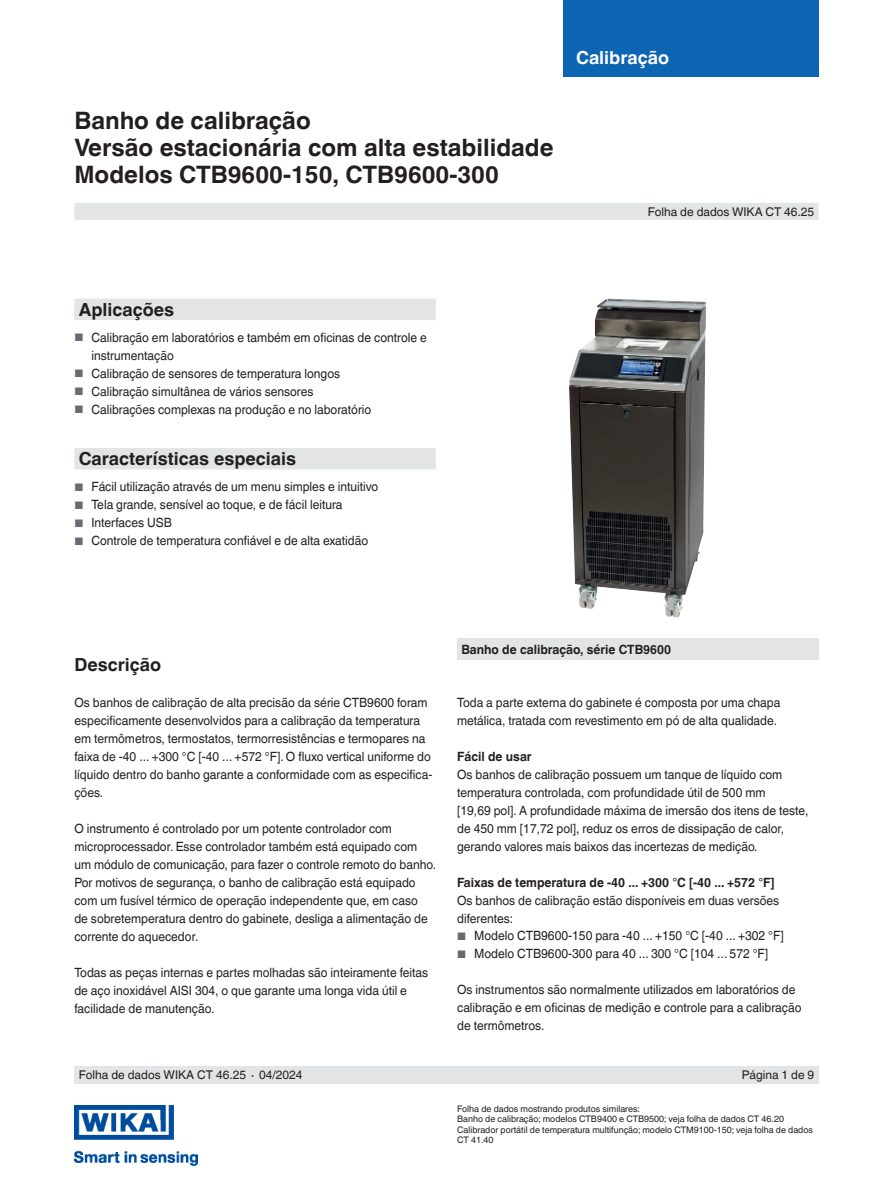
<style>
.page{position:relative;width:893px;height:1188px;background:#fff}
.page>*{position:absolute;margin:0;border:0;box-sizing:border-box;transform-origin:0 0}
.t1{font:700 24px/27px "Helvetica World";color:#231f20}
.t2{font:700 18px "Helvetica World";color:#231f20}
.t3{font:700 18px "Helvetica World";color:#fff}
.t4{font:12.75px/18px "Helvetica World";color:#231f20;scale:.95 1}
.t5{font:700 12.75px "Helvetica World";color:#231f20;scale:.95 1}
.t6{font:12px "Helvetica World";color:#231f20}
.t7{font:9px/10.5px "Helvetica World";color:#231f20}
.s1{font-size:10.8px;color:#676a71}
</style>
<div class="page">
<div style="left:563px;top:0;width:256px;height:76px;background:#0c64b2"></div>
<div style="left:74px;top:203px;width:745px;height:17px;background:#e2e4e5"></div>
<div style="left:74px;top:1066px;width:745px;height:18px;background:#e2e4e5"></div>
<img style="left:74px;top:1106px;width:123px;height:59px">
<div style="left:457px;top:639px;width:362px;height:21px;background:#e2e4e5"></div>
<img style="left:569px;top:299px;width:138px;height:319px">
<svg style="left:74px;top:299px;width:362px;height:170px"></svg>
<h1 class="t1" style="left:74px;top:107px;width:481px">Banho de calibração<br>Versão estacionária com alta estabilidade<br>Modelos CTB9600-150, CTB9600-300</h1>
<h2 class="t3" style="left:576px;top:47px;width:94px">Calibração</h2>
<p class="t6" style="left:648px;top:204px;width:168px">Folha de dados WIKA CT 46.25</p>
<h2 class="t2" style="left:79px;top:299px;width:97px">Aplicações</h2>
<p class="t4" style="left:91px;top:329px;width:355px;text-indent:-17px"><span class="s1">■</span> Calibração em laboratórios e também em oficinas de controle e instrumentação</p>
<p class="t4" style="left:74px;top:365px;width:281px"><span class="s1">■</span> Calibração de sensores de temperatura longos</p>
<p class="t4" style="left:74px;top:383px;width:253px"><span class="s1">■</span> Calibração simultânea de vários sensores</p>
<p class="t4" style="left:74px;top:401px;width:314px"><span class="s1">■</span> Calibrações complexas na produção e no laboratório</p>
<h2 class="t2" style="left:79px;top:448px;width:219px">Características especiais</h2>
<p class="t4" style="left:74px;top:478px;width:321px"><span class="s1">■</span> Fácil utilização através de um menu simples e intuitivo</p>
<p class="t4" style="left:74px;top:496px;width:284px"><span class="s1">■</span> Tela grande, sensível ao toque, e de fácil leitura</p>
<p class="t4" style="left:74px;top:514px;width:104px"><span class="s1">■</span> Interfaces USB</p>
<p class="t4" style="left:74px;top:532px;width:311px"><span class="s1">■</span> Controle de temperatura confiável e de alta exatidão</p>
<h2 class="t2" style="left:74px;top:654px;width:88px">Descrição</h2>
<p class="t4" style="left:74px;top:694px;width:378px">Os banhos de calibração de alta precisão da série CTB9600 foram especificamente desenvolvidos para a calibração da temperatura em termômetros, termostatos, termorresistências e termopares na faixa de -40 ... +300 °C [-40 ... +572 °F]. O fluxo vertical uniforme do líquido dentro do banho garante a conformidade com as especifica&shy;ções.</p>
<p class="t4" style="left:74px;top:820px;width:382px">O instrumento é controlado por um potente controlador com microprocessador. Esse controlador também está equipado com um módulo de comunicação, para fazer o controle remoto do banho.<br>Por motivos de segurança, o banho de calibração está equipado com um fusível térmico de operação independente que, em caso<br>de sobretemperatura dentro do gabinete, desliga a alimentação de corrente do aquecedor.</p>
<p class="t4" style="left:74px;top:964px;width:374px">Todas as peças internas e partes molhadas são inteiramente feitas de aço inoxidável AISI 304, o que garante uma longa vida útil e facilidade de manutenção.</p>
<p class="t5" style="left:461px;top:642px;width:222px">Banho de calibração, série CTB9600</p>
<p class="t4" style="left:457px;top:693px;width:342px">Toda a parte externa do gabinete é composta por uma chapa metálica, tratada com revestimento em pó de alta qualidade.</p>
<p class="t5" style="left:457px;top:749px;width:80px">Fácil de usar</p>
<p class="t4" style="left:457px;top:765px;width:371px">Os banhos de calibração possuem um tanque de líquido com temperatura controlada, com profundidade útil de 500 mm<br>[19,69 pol]. A profundidade máxima de imersão dos itens de teste, de 450 mm [17,72 pol], reduz os erros de dissipação de calor, gerando valores mais baixos das incertezas de medição.</p>
<p class="t5" style="left:457px;top:875px;width:336px">Faixas de temperatura de -40 ... +300 °C [-40 ... +572 °F]</p>
<p class="t4" style="left:457px;top:891px;width:341px">Os banhos de calibração estão disponíveis em duas versões diferentes:</p>
<p class="t4" style="left:457px;top:927px;width:345px"><span class="s1">■</span> Modelo CTB9600-150 para -40 ... +150 °C [-40 ... +302 °F]</p>
<p class="t4" style="left:457px;top:945px;width:329px"><span class="s1">■</span> Modelo CTB9600-300 para 40 ... 300 °C [104 ... 572 °F]</p>
<p class="t4" style="left:457px;top:981px;width:364px">Os instrumentos são normalmente utilizados em laboratórios de calibração e em oficinas de medição e controle para a calibração de termômetros.</p>
<p class="t6" style="left:79px;top:1068px;width:225px">Folha de dados WIKA CT 46.25 ∙ 04/2024</p>
<p class="t6" style="left:742px;top:1068px;width:74px">Página 1 de 9</p>
<p class="t7" style="left:457px;top:1104px;width:357px">Folha de dados mostrando produtos similares:<br>Banho de calibração; modelos CTB9400 e CTB9500; veja folha de dados CT 46.20<br>Calibrador portátil de temperatura multifunção; modelo CTM9100-150; veja folha de dados CT 41.40</p>
</div>
